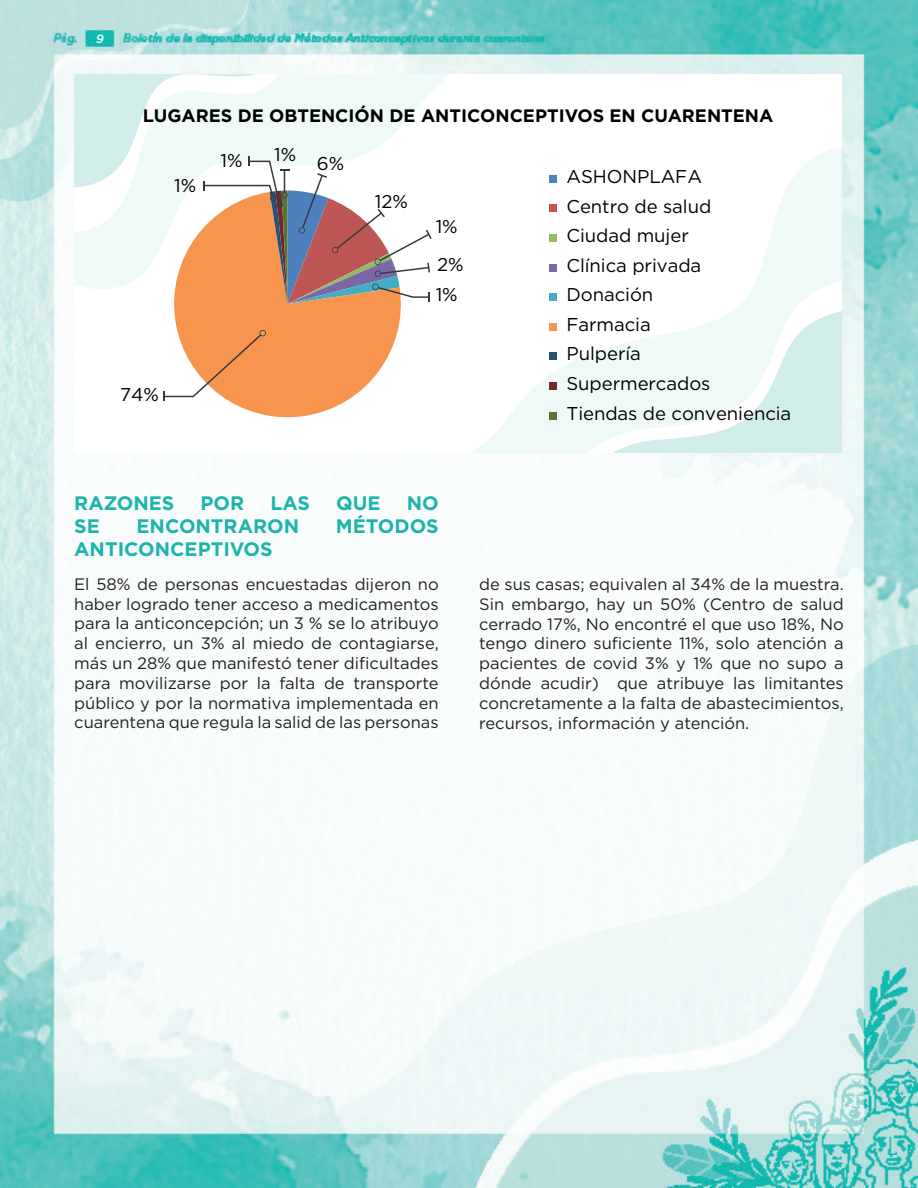
<style>
.page{position:relative;width:918px;height:1188px;background:#fff}
.page>*{position:absolute;margin:0;border:0;box-sizing:border-box;transform-origin:0 0}
.t1{font:700 19.5px "Gotham";color:#1db4ac}
.t2{font:18.6px/29.7px "Gotham";letter-spacing:-.005em;color:#000001}
.t3{font:700 18px "Gotham";color:#000001}
.t4{font:16.5px/19.8px "Gotham";color:#231f20;text-align:justify}
.t5{font:italic 500 12px "Gotham";color:#fff}
</style>
<div class="page">
<img style="left:0;top:0;width:918px;height:1188px">
<svg style="left:74px;top:74px;width:768px;height:378px"></svg>
<svg style="left:166px;top:304px;width:243px;height:121px;fill:#f7954f"></svg>
<div style="left:550px;top:175px;width:7px;height:8px;background:#4c81bd"></div>
<div style="left:550px;top:204px;width:7px;height:8px;background:#bd5654"></div>
<div style="left:550px;top:234px;width:7px;height:8px;background:#91bc65"></div>
<div style="left:550px;top:264px;width:7px;height:7px;background:#7b67a6"></div>
<div style="left:550px;top:293px;width:7px;height:8px;background:#43adc4"></div>
<div style="left:550px;top:323px;width:7px;height:8px;background:#f7954f"></div>
<div style="left:550px;top:352px;width:7px;height:8px;background:#285176"></div>
<div style="left:550px;top:382px;width:7px;height:8px;background:#70282a"></div>
<div style="left:550px;top:412px;width:7px;height:7px;background:#5a7337"></div>
<svg style="left:163px;top:330px;width:103px;height:71px"></svg>
<svg style="left:74px;top:74px;width:358px;height:230px"></svg>
<p class="t5" style="left:96px;top:31px;width:9px">9</p>
<p class="t3" style="left:143px;top:105px;width:632px">LUGARES DE OBTENCIÓN DE ANTICONCEPTIVOS EN CUARENTENA</p>
<p class="t2" style="left:174px;top:170px;width:24px">1%</p>
<p class="t2" style="left:221px;top:145px;width:24px">1%</p>
<p class="t2" style="left:274px;top:140px;width:24px">1%</p>
<p class="t2" style="left:317px;top:148px;width:29px">6%</p>
<p class="t2" style="left:375px;top:186px;width:35px">12%</p>
<p class="t2" style="left:436px;top:208px;width:29px;line-height:38px">1%<br>2%</p>
<p class="t2" style="left:436px;top:279px;width:24px">1%</p>
<p class="t2" style="left:120px;top:379px;width:40px">74%</p>
<p class="t2" style="left:566px;top:161px;width:226px">ASHONPLAFA<br>Centro de salud<br>Ciudad mujer<br>Clínica privada<br>Donación<br>Farmacia<br>Pulpería<br>Supermercados<br>Tiendas de conveniencia</p>
<p class="t1" style="left:74px;top:492px;width:102px">RAZONES</p>
<p class="t1" style="left:201px;top:492px;width:45px">POR</p>
<p class="t1" style="left:270px;top:492px;width:41px">LAS</p>
<p class="t1" style="left:336px;top:492px;width:46px">QUE</p>
<p class="t1" style="left:407px;top:492px;width:33px">NO</p>
<p class="t1" style="left:74px;top:515px;width:27px">SE</p>
<p class="t1" style="left:137px;top:515px;width:164px">ENCONTRARON</p>
<p class="t1" style="left:336px;top:515px;width:104px">MÉTODOS</p>
<p class="t1" style="left:74px;top:538px;width:200px">ANTICONCEPTIVOS</p>
<p class="t4" style="left:74px;top:574px;width:366px">El 58% de personas encuestadas dijeron no haber logrado tener acceso a medicamentos para la anticoncepción; un 3 % se lo atribuyo al encierro, un 3% al miedo de contagiarse, más un 28% que manifestó tener dificultades para movilizarse por la falta de transporte público y por la normativa implementada en cuarentena que regula la salid de las personas</p>
<p class="t4" style="left:479px;top:574px;width:366px">de sus casas; equivalen al 34% de la muestra.<br>Sin embargo, hay un 50% (Centro de salud cerrado 17%, No encontré el que uso 18%, No tengo dinero suficiente 11%, solo atención a pacientes de covid 3% y 1% que no supo a dónde acudir) que atribuye las limitantes concretamente a la falta de abastecimientos, recursos, información y atención.</p>
</div>
